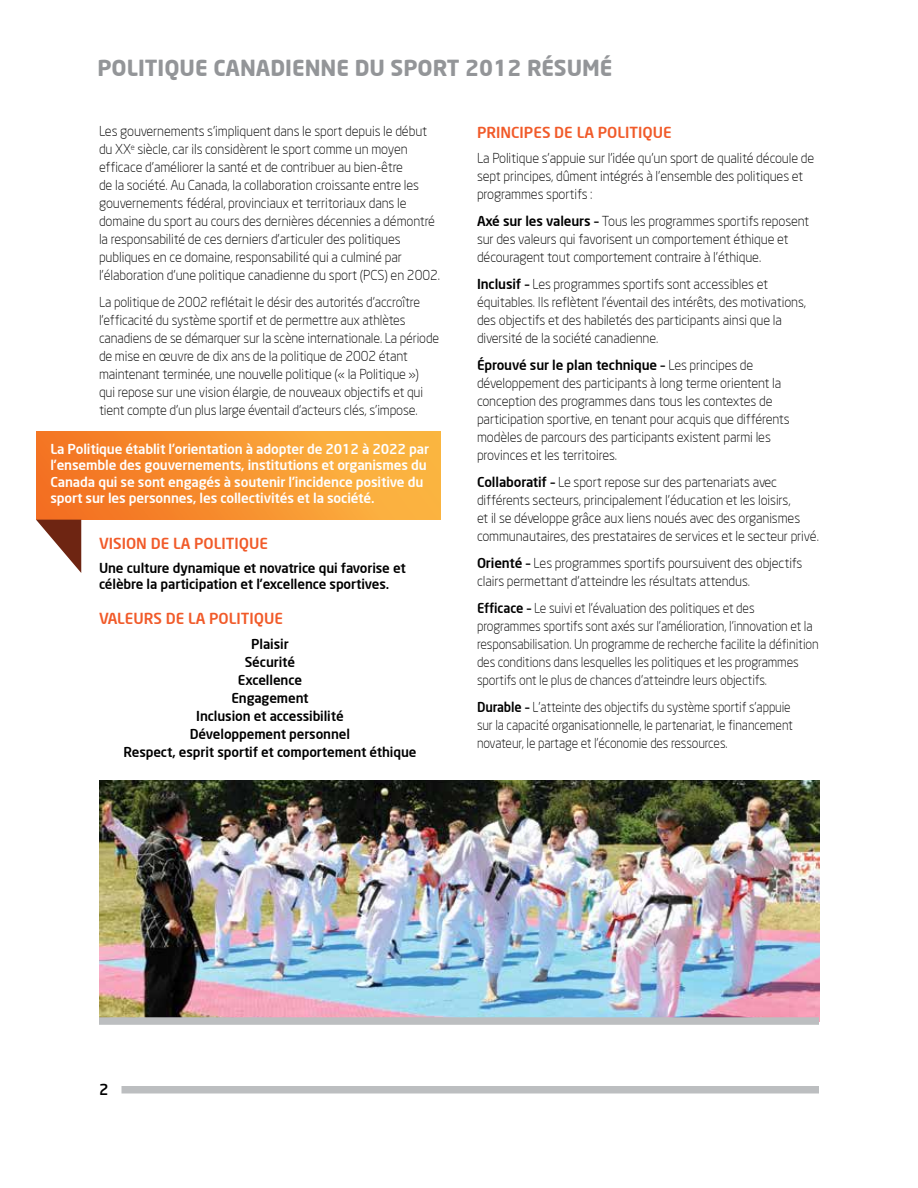
<style>
.page{position:relative;width:918px;height:1188px;background:#fff}
.page>*{position:absolute;margin:0;border:0;box-sizing:border-box;transform-origin:0 0}
.t1{font:700 21.75px "Neo Sans Two";color:#939598}
.t2{font:500 15px "Neo Sans Two";color:#f15a29}
.t3{font:500 15px "Neo Sans Two";color:#000}
.t4{font:300 13.5px/18px "Neo Sans Two";letter-spacing:-.01em;color:#000}
.t5{font:300 13.5px/18px "Neo Sans Two";letter-spacing:-.01em;color:#000;scale:.95 1}
.t6{font:500 13.5px/18px "Neo Sans Two";letter-spacing:-.01em;color:#000}
.t7{font:500 13.5px/16.5px "Neo Sans Two";letter-spacing:-.01em;color:#fff}
.t8{font:300 13.5px/18px "Neo Sans Two";letter-spacing:-.01em;color:#000;scale:.94 1}
.s1{font-weight:500}
</style>
<div class="page">
<div style="left:122px;top:1086px;width:697px;height:8px;background:#bcbec0"></div>
<img style="left:99px;top:780px;width:720px;height:237px">
<div style="left:99px;top:1017px;width:720px;height:8px;background:#bcbec0"></div>
<div style="left:36px;top:432px;width:405px;height:88px;background:linear-gradient(to right,#f36f20,#fcbc44)"></div>
<svg style="left:36px;top:520px;width:45px;height:53px"></svg>
<h1 class="t1" style="left:98px;top:54px;width:517px">POLITIQUE CANADIENNE DU SPORT 2012 RÉSUMÉ</h1>
<p class="t4" style="left:99px;top:122px;width:343px">Les gouvernements s’impliquent dans le sport depuis le début du XX<sup>e</sup> siècle, car ils considèrent le sport comme un moyen efficace d’améliorer la santé et de contribuer au bien-être<br>de la société. Au Canada, la collaboration croissante entre les gouvernements fédéral, provinciaux et territoriaux dans le domaine du sport au cours des dernières décennies a démontré la responsabilité de ces derniers d’articuler des politiques publiques en ce domaine, responsabilité qui a culminé par l’élaboration d’une politique canadienne du sport (PCS) en 2002.</p>
<p class="t4" style="left:99px;top:293px;width:342px">La politique de 2002 reflétait le désir des autorités d’accroître l’efficacité du système sportif et de permettre aux athlètes canadiens de se démarquer sur la scène internationale. La période de mise en œuvre de dix ans de la politique de 2002 étant maintenant terminée, une nouvelle politique (« la Politique »)<br>qui repose sur une vision élargie, de nouveaux objectifs et qui tient compte d’un plus large éventail d’acteurs clés, s’impose.</p>
<p class="t7" style="left:50px;top:440px;width:380px">La Politique établit l’orientation à adopter de 2012 à 2022 par l’ensemble des gouvernements, institutions et organismes du Canada qui se sont engagés à soutenir l’incidence positive du sport sur les personnes, les collectivités et la société.</p>
<p class="t2" style="left:99px;top:534px;width:122px">Vision de la Politi</p>
<p class="t2" style="left:239px;top:534px;width:29px">que</p>
<p class="t6" style="left:99px;top:559px;width:308px;line-height:16.5px">Une culture dynamique et novatrice qui favorise et célèbre la participation et l’excellence sportives.</p>
<p class="t2" style="left:99px;top:609px;width:137px">Valeurs de la Politi</p>
<p class="t2" style="left:254px;top:609px;width:29px">que</p>
<p class="t6" style="left:123px;top:635px;width:295px;text-align:center">Plaisir<br>Sécurité<br>Excellence<br>Engagement<br>Inclusion et accessibilité<br>Développement personnel<br>Respect, esprit sportif et comportement éthique</p>
<p class="t2" style="left:477px;top:123px;width:51px">Principes</p>
<p class="t2" style="left:554px;top:123px;width:70px">de la Politi</p>
<p class="t2" style="left:643px;top:123px;width:29px">que</p>
<p class="t4" style="left:477px;top:149px;width:339px">La Politique s’appuie sur l’idée qu’un sport de qualité découle de sept principes, dûment intégrés à l’ensemble des politiques et programmes sportifs :</p>
<p class="t4" style="left:477px;top:212px;width:334px"><span class="s1">Axé sur les valeurs –</span> Tous les programmes sportifs reposent sur des valeurs qui favorisent un comportement éthique et découragent tout comportement contraire à l’éthique.</p>
<p class="t4" style="left:477px;top:275px;width:331px"><span class="s1">Inclusif –</span> Les programmes sportifs sont accessibles et équitables. Ils reflètent l’éventail des intérêts, des motivations, des objectifs et des habiletés des participants ainsi que la diversité de la société canadienne.</p>
<p class="t4" style="left:477px;top:356px;width:314px"><span class="s1">Éprouvé sur le plan technique –</span> Les principes de développement des participants à long terme orientent la conception des programmes dans tous les contextes de participation sportive, en tenant pour acquis que différents modèles de parcours des participants existent parmi les provinces et les territoires.</p>
<p class="t4" style="left:477px;top:473px;width:343px"><span class="s1">Collaboratif –</span> Le sport repose sur des partenariats avec différents secteurs, principalement l’éducation et les loisirs,<br>et il se développe grâce aux liens noués avec des organismes communautaires, des prestataires de services et le secteur privé.</p>
<p class="t4" style="left:477px;top:554px;width:327px"><span class="s1">Orienté –</span> Les programmes sportifs poursuivent des objectifs clairs permettant d’atteindre les résultats attendus.</p>
<p class="t5" style="left:477px;top:599px;width:361px"><span class="s1">Efficace –</span> Le suivi et l’évaluation des politiques et des programmes sportifs sont axés sur l’amélioration, l’innovation et la responsabilisation. Un programme de recherche facilite la définition des conditions dans lesquelles les politiques et les programmes sportifs ont le plus de chances d’atteindre leurs objectifs.</p>
<p class="t8" style="left:477px;top:698px;width:338px"><span class="s1">Durable –</span> L’atteinte des objectifs du système sportif s’appuie sur la capacité organisationnelle, le partenariat, le financement novateur, le partage et l’économie des ressources.</p>
<p class="t3" style="left:99px;top:1080px;width:11px">2</p>
</div>
